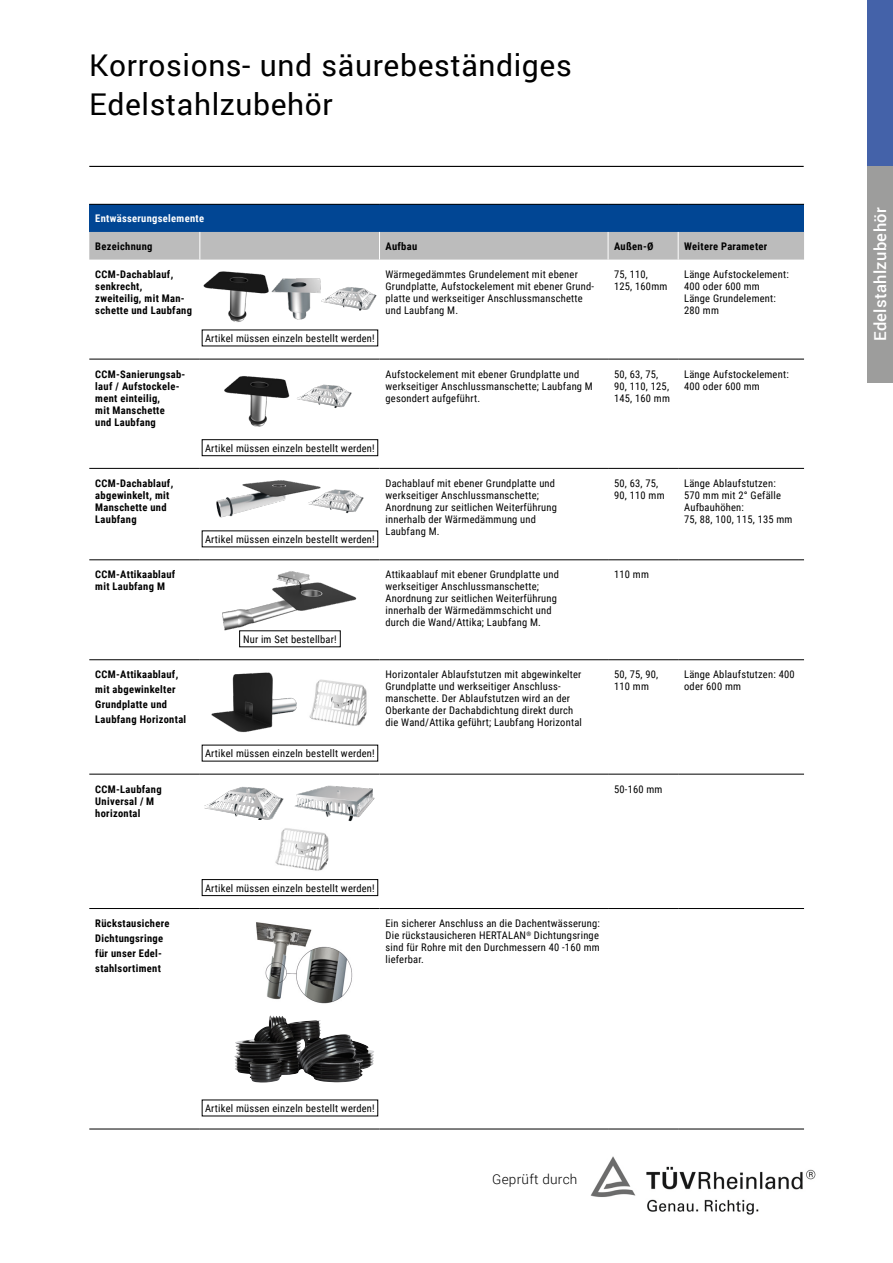
<style>
.page{position:relative;width:893px;height:1263px;background:#fff}
.page>*{position:absolute;margin:0;border:0;box-sizing:border-box;transform-origin:0 0}
.t1{font:30px/39px "Roboto";letter-spacing:.02em;color:#000}
.t2{font:500 16.5px "Roboto";letter-spacing:.02em;color:#fff}
.t3{font:300 13.5px "Roboto";letter-spacing:.02em;color:#000}
.t4{font:10.5px/12px "Roboto Condensed";letter-spacing:.02em;color:#000}
.t5{font:700 10.5px/12px "Roboto Condensed";letter-spacing:.03em;color:#000}
.t6{font:700 10.5px "Roboto Condensed";letter-spacing:.03em;color:#fff}
</style>
<div class="page">
<div style="left:89px;top:204px;width:715px;height:28px;background:#014694"></div>
<hr style="left:89px;top:359px;width:111px;height:1px;background:#000">
<hr style="left:200px;top:359px;width:179px;height:1px;background:#000">
<hr style="left:379px;top:359px;width:229px;height:1px;background:#000">
<hr style="left:89px;top:468px;width:111px;height:1px;background:#000">
<hr style="left:200px;top:468px;width:179px;height:1px;background:#000">
<hr style="left:379px;top:468px;width:229px;height:1px;background:#000">
<hr style="left:608px;top:468px;width:70px;height:1px;background:#000">
<hr style="left:678px;top:468px;width:126px;height:1px;background:#000">
<hr style="left:89px;top:659px;width:111px;height:1px;background:#000">
<hr style="left:200px;top:659px;width:179px;height:1px;background:#000">
<hr style="left:379px;top:659px;width:229px;height:1px;background:#000">
<hr style="left:608px;top:659px;width:70px;height:1px;background:#000">
<hr style="left:678px;top:659px;width:126px;height:1px;background:#000">
<hr style="left:89px;top:774px;width:111px;height:1px;background:#000">
<hr style="left:200px;top:774px;width:179px;height:1px;background:#000">
<hr style="left:379px;top:774px;width:229px;height:1px;background:#000">
<hr style="left:608px;top:774px;width:70px;height:1px;background:#000">
<hr style="left:678px;top:774px;width:126px;height:1px;background:#000">
<hr style="left:608px;top:359px;width:70px;height:1px;background:#000">
<hr style="left:678px;top:359px;width:126px;height:1px;background:#000">
<hr style="left:89px;top:908px;width:111px;height:1px;background:#000">
<hr style="left:200px;top:908px;width:179px;height:1px;background:#000">
<hr style="left:379px;top:908px;width:229px;height:1px;background:#000">
<hr style="left:608px;top:908px;width:70px;height:1px;background:#000">
<hr style="left:678px;top:908px;width:126px;height:1px;background:#000">
<hr style="left:89px;top:559px;width:111px;height:1px;background:#000">
<hr style="left:200px;top:559px;width:179px;height:1px;background:#000">
<hr style="left:379px;top:559px;width:229px;height:1px;background:#000">
<hr style="left:608px;top:559px;width:70px;height:1px;background:#000">
<hr style="left:678px;top:559px;width:126px;height:1px;background:#000">
<hr style="left:89px;top:1129px;width:111px;height:1px;background:#000">
<hr style="left:200px;top:1129px;width:179px;height:1px;background:#000">
<hr style="left:379px;top:1129px;width:229px;height:1px;background:#000">
<hr style="left:608px;top:1129px;width:70px;height:1px;background:#000">
<hr style="left:678px;top:1129px;width:126px;height:1px;background:#000">
<hr style="left:89px;top:204px;width:111px;height:1px;background:#000">
<hr style="left:200px;top:204px;width:179px;height:1px;background:#000">
<hr style="left:379px;top:204px;width:229px;height:1px;background:#000">
<hr style="left:608px;top:204px;width:70px;height:1px;background:#000">
<hr style="left:678px;top:204px;width:126px;height:1px;background:#000">
<div style="left:89px;top:232px;width:715px;height:28px;background:#bcbcbc"></div>
<img style="left:271px;top:278px;width:49px;height:42px">
<img style="left:320px;top:285px;width:57px;height:26px">
<img style="left:203px;top:271px;width:66px;height:51px">
<img style="left:297px;top:384px;width:55px;height:24px">
<img style="left:224px;top:376px;width:66px;height:51px">
<img style="left:216px;top:480px;width:105px;height:38px">
<img style="left:303px;top:489px;width:61px;height:25px">
<img style="left:222px;top:571px;width:135px;height:60px">
<img style="left:309px;top:679px;width:58px;height:47px">
<img style="left:211px;top:672px;width:86px;height:61px">
<img style="left:294px;top:785px;width:81px;height:37px">
<img style="left:275px;top:828px;width:54px;height:43px">
<img style="left:204px;top:786px;width:80px;height:33px">
<img style="left:256px;top:922px;width:97px;height:82px">
<img style="left:234px;top:1016px;width:140px;height:67px">
<hr style="left:89px;top:166px;width:715px;height:1px;background:#000">
<div style="left:202px;top:439px;width:176px;height:17px;border:1px solid #000"></div>
<div style="left:202px;top:879px;width:176px;height:17px;border:1px solid #000"></div>
<img style="left:590px;top:1156px;width:226px;height:59px">
<div style="left:867px;top:166px;width:26px;height:217px;background:#9d9d9c"></div>
<div style="left:867px;top:0;width:26px;height:166px;background:#4462a9"></div>
<h1 class="t1" style="left:89px;top:44px;width:484px">Korrosions- und säurebeständiges<br>Edelstahlzubehör</h1>
<p class="t6" style="left:95px;top:211px;width:110px">Entwässerungselemente</p>
<p class="t5" style="left:95px;top:240px;width:59px">Bezeichnung</p>
<p class="t5" style="left:385px;top:240px;width:33px">Aufbau</p>
<p class="t5" style="left:614px;top:240px;width:41px">Außen-Ø</p>
<p class="t5" style="left:684px;top:240px;width:85px">Weitere Parameter</p>
<p class="t5" style="left:95px;top:268px;width:98px">CCM-Dachablauf, senkrecht,<br>zweiteilig, mit Man&shy;schette und Laubfang</p>
<p class="t4" style="left:385px;top:268px;width:210px">Wärmegedämmtes Grundelement mit ebener Grundplatte, Aufstockelement mit ebener Grund&shy;platte und werkseitiger Anschlussmanschette und Laubfang M.</p>
<p class="t4" style="left:614px;top:268px;width:55px">75, 110,<br>125, 160mm</p>
<p class="t4" style="left:684px;top:268px;width:106px">Länge Aufstockelement:<br>400 oder 600 mm<br>Länge Grundelement:<br>280 mm</p>
<p class="t4" style="left:205px;top:332px;width:171px">Artikel müssen einzeln bestellt werden!</p>
<p class="t5" style="left:95px;top:367px;width:92px">CCM-Sanierungsab&shy;lauf / Aufstockele&shy;ment einteilig,<br>mit Manschette<br>und Laubfang</p>
<p class="t4" style="left:385px;top:367px;width:209px">Aufstockelement mit ebener Grundplatte und werkseitiger Anschlussmanschette; Laubfang M gesondert aufgeführt.</p>
<p class="t4" style="left:614px;top:367px;width:57px">50, 63, 75,<br>90, 110, 125,<br>145, 160 mm</p>
<p class="t4" style="left:684px;top:367px;width:106px">Länge Aufstockelement:<br>400 oder 600 mm</p>
<p class="t4" style="left:205px;top:441px;width:171px">Artikel müssen einzeln bestellt werden!</p>
<p class="t5" style="left:95px;top:477px;width:79px">CCM-Dachablauf, abgewinkelt, mit<br>Manschette und<br>Laubfang</p>
<p class="t4" style="left:385px;top:477px;width:173px">Dachablauf mit ebener Grundplatte und werkseitiger Anschlussmanschette;<br>Anordnung zur seitlichen Weiterführung innerhalb der Wärmedämmung und<br>Laubfang M.</p>
<p class="t4" style="left:614px;top:477px;width:52px">50, 63, 75,<br>90, 110 mm</p>
<p class="t4" style="left:684px;top:477px;width:110px">Länge Ablaufstutzen:<br>570 mm mit 2° Gefälle<br>Aufbauhöhen:<br>75, 88, 100, 115, 135 mm</p>
<p class="t5" style="left:95px;top:568px;width:82px">CCM-Attikaablauf mit Laubfang M</p>
<p class="t4" style="left:385px;top:568px;width:175px">Attikaablauf mit ebener Grundplatte und werkseitiger Anschlussmanschette; Anordnung zur seitlichen Weiterführung innerhalb der Wärmedämmschicht und durch die Wand/Attika; Laubfang M.</p>
<p class="t4" style="left:614px;top:568px;width:36px">110 mm</p>
<p class="t4" style="left:205px;top:533px;width:171px">Artikel müssen einzeln bestellt werden!</p>
<p class="t4" style="left:243px;top:633px;width:95px">Nur im Set bestellbar!</p>
<p class="t5" style="left:95px;top:667px;width:92px;line-height:15px">CCM-Attikaablauf, mit abgewinkelter<br>Grundplatte und<br>Laubfang Horizontal</p>
<p class="t4" style="left:385px;top:668px;width:198px">Horizontaler Ablaufstutzen mit abgewinkelter Grundplatte und werkseitiger Anschluss&shy;manschette. Der Ablaufstutzen wird an der Oberkante der Dachabdichtung direkt durch die Wand/Attika geführt; Laubfang Horizontal</p>
<p class="t4" style="left:614px;top:668px;width:46px">50, 75, 90,<br>110 mm</p>
<p class="t4" style="left:684px;top:668px;width:112px">Länge Ablaufstutzen: 400 oder 600 mm</p>
<p class="t4" style="left:205px;top:747px;width:171px">Artikel müssen einzeln bestellt werden!</p>
<p class="t5" style="left:95px;top:782px;width:68px">CCM-Laubfang<br>Universal / M horizontal</p>
<p class="t4" style="left:614px;top:782px;width:50px">50-160 mm</p>
<p class="t4" style="left:205px;top:881px;width:171px">Artikel müssen einzeln bestellt werden!</p>
<p class="t5" style="left:95px;top:915px;width:76px;line-height:15px">Rückstausichere<br>Dichtungsringe für unser Edel&shy;stahlsortiment</p>
<p class="t4" style="left:385px;top:917px;width:216px;text-align:justify">Ein sicherer Anschluss an die Dachentwässerung:<br>Die rückstausicheren HERTALAN<sup>®</sup> Dichtungsringe sind für Rohre mit den Durchmessern 40 -160 mm lieferbar.</p>
<p class="t4" style="left:205px;top:1102px;width:171px">Artikel müssen einzeln bestellt werden!</p>
<p class="t3" style="left:492px;top:1170px;width:87px">Geprüft durch</p>
<h2 class="t2" style="left:868px;top:341px;width:135px;rotate:-90deg">Edelstahlzubehör</h2>
</div>
